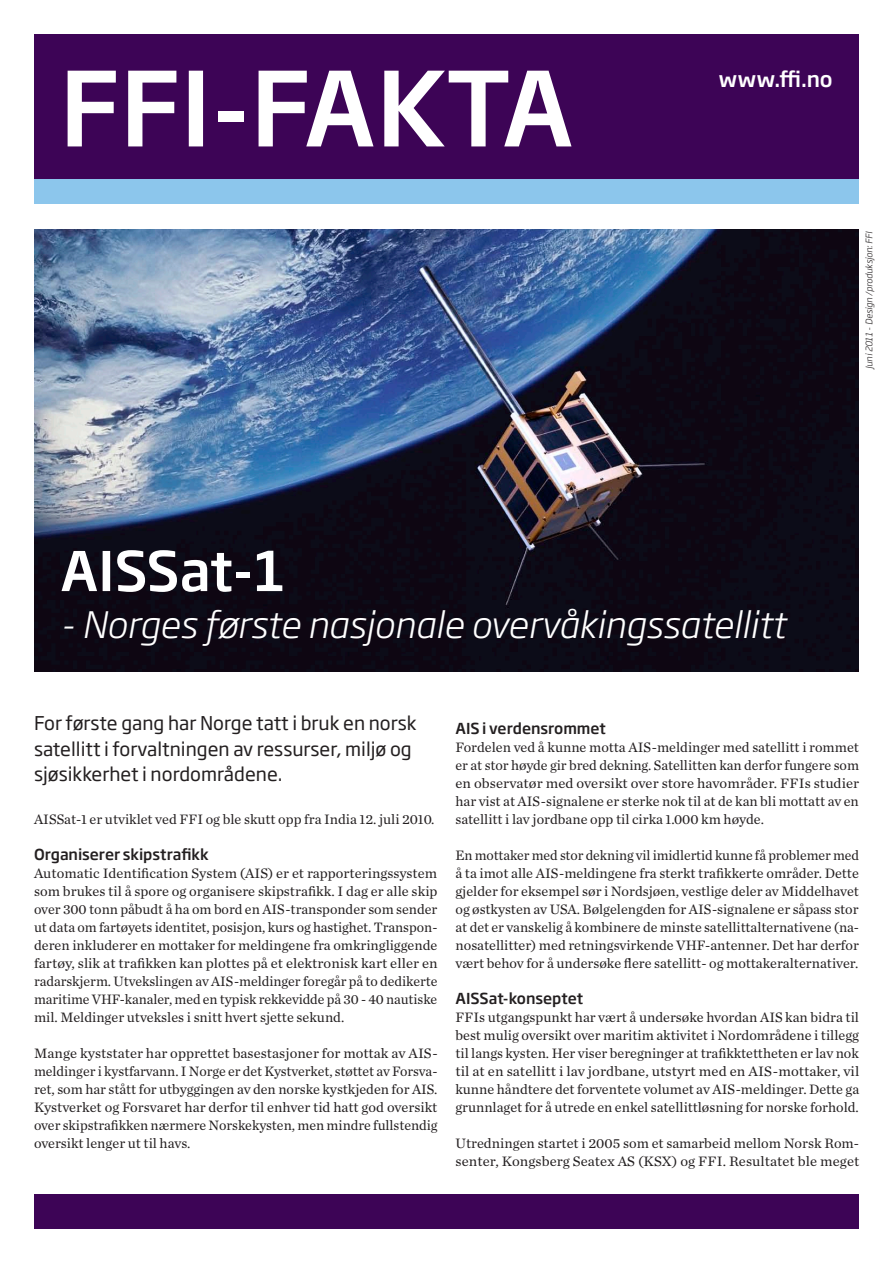
<style>
.page{position:relative;width:893px;height:1263px;background:#fff}
.page>*{position:absolute;margin:0;border:0;box-sizing:border-box;transform-origin:0 0}
.t1{font:500 102px "Soho Gothic Std";color:#fff}
.t2{font:500 54px "Soho Gothic Std";color:#fff}
.t3{font:italic 300 36px "Soho Gothic Std";color:#fff}
.t4{font:500 21px "Soho Gothic Std";color:#fff}
.ingress{font:18.75px/25.5px "Soho Gothic Std";color:#231f20}
.brødtekst_artikkel{font:500 15px "Soho Gothic Std";letter-spacing:-.005em;color:#231f20}
.brødtekst_artikkel-2{font:14.25px/18px "Chronicle Text G1";color:#231f20;text-align:justify}
.t5{font:italic 300 9px "Soho Gothic Std";letter-spacing:-.005em;color:#231f20}
</style>
<div class="page">
<div style="left:34px;top:1195px;width:825px;height:34px;background:#3d0456"></div>
<div style="left:34px;top:178px;width:825px;height:26px;background:#8cc6ec"></div>
<div style="left:34px;top:34px;width:825px;height:145px;background:#3d0456"></div>
<img style="left:34px;top:230px;width:825px;height:442px">
<p class="t1" style="left:60px;top:43px;width:516px">FFI-FAKTA</p>
<p class="t4" style="left:719px;top:66px;width:115px">www.ffi.no</p>
<p class="t5" style="left:863px;top:369px;width:139px;rotate:-90deg">Juni 2011 - Design /produksjon: FFI</p>
<p class="t2" style="left:60px;top:536px;width:227px">AISSat-1</p>
<p class="t3" style="left:60px;top:602px;width:727px">- Norges første nasjonale overvåkingssatellitt</p>
<p class="ingress" style="left:34px;top:711px;width:384px">For første gang har Norge tatt i bruk en norsk satellitt i forvaltningen av ressurser, miljø og sjøsikkerhet i nordområdene.</p>
<p class="brødtekst_artikkel-2" style="left:34px;top:809px;width:402px">AISSat-1 er utviklet ved FFI og ble skutt opp fra India 12. juli 2010.</p>
<p class="brødtekst_artikkel" style="left:34px;top:844px;width:176px">Organiserer skipstrafikk</p>
<p class="brødtekst_artikkel-2" style="left:34px;top:863px;width:405px">Automatic Identification System (AIS) er et rapporteringssystem som brukes til å spore og organisere skipstrafikk. I dag er alle skip over 300 tonn påbudt å ha om bord en AIS-transponder som sender ut data om fartøyets identitet, posisjon, kurs og hastighet. Transpon&shy;deren inkluderer en mottaker for meldingene fra omkringliggende fartøy, slik at trafikken kan plottes på et elektronisk kart eller en radarskjerm. Utvekslingen av AIS-meldinger foregår på to dedikerte maritime VHF-kanaler, med en typisk rekkevidde på 30 - 40 nautiske mil. Meldinger utveksles i snitt hvert sjette sekund.</p>
<p class="brødtekst_artikkel-2" style="left:34px;top:1043px;width:405px">Mange kyststater har opprettet basestasjoner for mottak av AIS&shy;meldinger i kystfarvann. I Norge er det Kystverket, støttet av Forsva&shy;ret, som har stått for utbyggingen av den norske kystkjeden for AIS.<br>Kystverket og Forsvaret har derfor til enhver tid hatt god oversikt over skipstrafikken nærmere Norskekysten, men mindre fullstendig oversikt lenger ut til havs.</p>
<p class="brødtekst_artikkel" style="left:455px;top:718px;width:152px">AIS i verdensrommet</p>
<p class="brødtekst_artikkel-2" style="left:455px;top:737px;width:405px">Fordelen ved å kunne motta AIS-meldinger med satellitt i rommet er at stor høyde gir bred dekning. Satellitten kan derfor fungere som en observatør med oversikt over store havområder. FFIs studier har vist at AIS-signalene er sterke nok til at de kan bli mottatt av en satellitt i lav jordbane opp til cirka 1.000 km høyde.</p>
<p class="brødtekst_artikkel-2" style="left:455px;top:845px;width:405px">En mottaker med stor dekning vil imidlertid kunne få problemer med å ta imot alle AIS-meldingene fra sterkt trafikkerte områder. Dette gjelder for eksempel sør i Nordsjøen, vestlige deler av Middelhavet og østkysten av USA. Bølgelengden for AIS-signalene er såpass stor at det er vanskelig å kombinere de minste satellittalternativene (na&shy;nosatellitter) med retningsvirkende VHF-antenner. Det har derfor vært behov for å undersøke flere satellitt- og mottakeralternativer.</p>
<p class="brødtekst_artikkel" style="left:455px;top:988px;width:129px">AISSat-konseptet</p>
<p class="brødtekst_artikkel-2" style="left:455px;top:1007px;width:405px">FFIs utgangspunkt har vært å undersøke hvordan AIS kan bidra til best mulig oversikt over maritim aktivitet i Nordområdene i tillegg til langs kysten. Her viser beregninger at trafikktettheten er lav nok til at en satellitt i lav jordbane, utstyrt med en AIS-mottaker, vil kunne håndtere det forventete volumet av AIS-meldinger. Dette ga grunnlaget for å utrede en enkel satellittløsning for norske forhold.</p>
<p class="brødtekst_artikkel-2" style="left:455px;top:1133px;width:405px">Utredningen startet i 2005 som et samarbeid mellom Norsk Rom&shy;senter, Kongsberg Seatex AS (KSX) og FFI. Resultatet ble meget</p>
</div>
